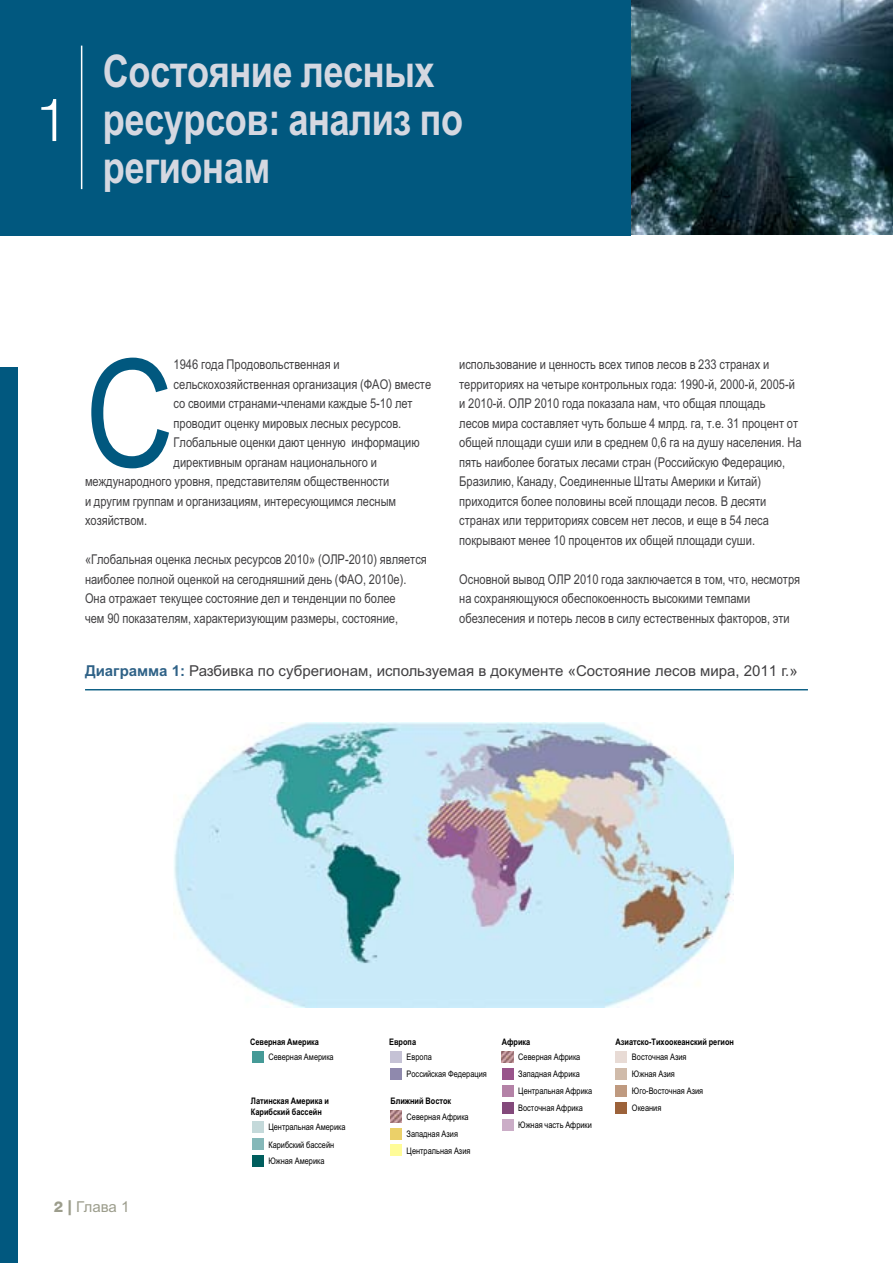
<style>
.page{position:relative;width:893px;height:1263px;background:#fff}
.page>*{position:absolute;margin:0;border:0;box-sizing:border-box;transform-origin:0 0}
._1st_para_RUS{font:149.7px "Arial Narrow Cyr";color:#01587f}
.Chapter_number_RUS{font:300 60px "Helvetica Neue";color:#fff}
.Chapter_title_RUS{font:700 45px/48px "Arial Narrow Cyr";letter-spacing:-.01em;color:#d5d8e1}
.Figure_title_RUS{font:15px "Arial Cyr";color:#414042}
.LH_Running_head_R{font:15px "Arial Cyr";letter-spacing:-.005em;color:#9c9d8c}
.Body_RUS{font:13.5px/19.5px "Arial Narrow Cyr";color:#414042}
._1st_para_RUS-2{font:13.5px "Arial Narrow Cyr";color:#414042}
.Figure_text_left_R{font:9px "Arial Narrow Cyr";color:#000}
.Figure_text_bold_R{font:700 9px "Arial Narrow Cyr";color:#000}
.s1{font-weight:700;color:#2f6287}
.s2{font-family:"Helvetica Neue";font-weight:800}
</style>
<div class="page">
<div style="left:0;top:367px;width:17px;height:896px;background:#01587f"></div>
<img style="left:630px;top:0;width:263px;height:235px">
<div style="left:0;top:0;width:630px;height:235px;background:#01587f"></div>
<hr style="left:81px;top:46px;width:1px;height:143px;background:#fff">
<hr style="left:85px;top:689px;width:723px;height:1px;background:#01587f">
<div style="left:252px;top:1051px;width:12px;height:12px;background:#459a97"></div>
<div style="left:390px;top:1051px;width:12px;height:12px;background:#c5c2d5"></div>
<div style="left:615px;top:1068px;width:12px;height:11px;background:#d0bbaa"></div>
<div style="left:502px;top:1068px;width:11px;height:11px;background:#99548b"></div>
<div style="left:615px;top:1085px;width:12px;height:12px;background:#bf9a80"></div>
<div style="left:502px;top:1085px;width:11px;height:12px;background:#b482a7"></div>
<div style="left:390px;top:1068px;width:12px;height:11px;background:#8f89ad"></div>
<div style="left:252px;top:1121px;width:12px;height:12px;background:#c4d9da"></div>
<div style="left:615px;top:1102px;width:12px;height:12px;background:#9c623a"></div>
<div style="left:502px;top:1102px;width:11px;height:12px;background:#83497b"></div>
<div style="left:615px;top:1051px;width:12px;height:12px;background:#e8dbd5"></div>
<svg style="left:502px;top:1051px;width:11px;height:12px"></svg>
<div style="left:252px;top:1138px;width:12px;height:12px;background:#85b8b9"></div>
<div style="left:502px;top:1119px;width:11px;height:12px;background:#cbadc7"></div>
<div style="left:390px;top:1128px;width:12px;height:11px;background:#ebd069"></div>
<div style="left:252px;top:1155px;width:12px;height:12px;background:#005e5e"></div>
<div style="left:390px;top:1144px;width:12px;height:12px;background:#fffc99"></div>
<img style="left:174px;top:723px;width:560px;height:284px">
<svg style="left:390px;top:1110px;width:12px;height:12px"></svg>
<p class="Chapter_number_RUS" style="left:36px;top:83px;width:35px">1</p>
<p class="Chapter_title_RUS" style="left:103px;top:47px;width:362px">Состояние лесных ресурсов: анализ по регионам</p>
<p class="_1st_para_RUS" style="left:85px;top:330px;width:90px">С</p>
<p class="_1st_para_RUS-2" style="left:174px;top:357px;width:168px">1946 года Продовольственная и</p>
<p class="_1st_para_RUS-2" style="left:174px;top:376px;width:259px">сельскохозяйственная организация (ФАО) вместе</p>
<p class="_1st_para_RUS-2" style="left:174px;top:396px;width:241px">со своими странами-членами каждые 5-10 лет</p>
<p class="_1st_para_RUS-2" style="left:174px;top:415px;width:229px">проводит оценку мировых лесных ресурсов.</p>
<p class="_1st_para_RUS-2" style="left:174px;top:435px;width:248px">Глобальные оценки дают ценную информацию</p>
<p class="_1st_para_RUS-2" style="left:174px;top:454px;width:205px">директивным органам национального и</p>
<p class="_1st_para_RUS-2" style="left:85px;top:474px;width:306px">международного уровня, представителям общественности</p>
<p class="_1st_para_RUS-2" style="left:85px;top:493px;width:313px">и другим группам и организациям, интересующимся лесным</p>
<p class="_1st_para_RUS-2" style="left:85px;top:513px;width:64px">хозяйством.</p>
<p class="Body_RUS" style="left:85px;top:550px;width:343px">«Глобальная оценка лесных ресурсов 2010» (ОЛР-2010) является наиболее полной оценкой на сегодняшний день (ФАО, 2010е).<br>Она отражает текущее состояние дел и тенденции по более<br>чем 90 показателям, характеризующим размеры, состояние,</p>
<p class="Body_RUS" style="left:459px;top:355px;width:344px">использование и ценность всех типов лесов в 233 странах и территориях на четыре контрольных года: 1990-й, 2000-й, 2005-й и 2010-й. ОЛР 2010 года показала нам, что общая площадь<br>лесов мира составляет чуть больше 4 млрд. га, т.е. 31 процент от общей площади суши или в среднем 0,6 га на душу населения. На пять наиболее богатых лесами стран (Российскую Федерацию, Бразилию, Канаду, Соединенные Штаты Америки и Китай) приходится более половины всей площади лесов. В десяти странах или территориях совсем нет лесов, и еще в 54 леса покрывают менее 10 процентов их общей площади суши.</p>
<p class="Body_RUS" style="left:459px;top:569px;width:342px">Основной вывод ОЛР 2010 года заключается в том, что, несмотря на сохраняющуюся обеспокоенность высокими темпами обезлесения и потерь лесов в силу естественных факторов, эти</p>
<p class="Figure_title_RUS" style="left:85px;top:663px;width:714px"><span class="s1">Диаграмма 1:</span> Разбивка по субрегионам, используемая в документе «Состояние лесов мира, 2011 г.»</p>
<p class="Figure_text_bold_R" style="left:250px;top:1036px;width:71px">Северная Америка</p>
<p class="Figure_text_bold_R" style="left:389px;top:1036px;width:29px">Европа</p>
<p class="Figure_text_bold_R" style="left:502px;top:1036px;width:30px">Африка</p>
<p class="Figure_text_bold_R" style="left:615px;top:1036px;width:120px">Азиатско-Тихоокеанский регион</p>
<p class="Figure_text_left_R" style="left:268px;top:1052px;width:67px">Северная Америка</p>
<p class="Figure_text_left_R" style="left:407px;top:1052px;width:27px">Европа</p>
<p class="Figure_text_left_R" style="left:407px;top:1068px;width:82px">Российская Федерация</p>
<p class="Figure_text_bold_R" style="left:251px;top:1095px;width:80px">Латинская Америка и</p>
<p class="Figure_text_bold_R" style="left:390px;top:1095px;width:62px">Ближний Восток</p>
<p class="Figure_text_bold_R" style="left:251px;top:1106px;width:72px">Карибский бассейн</p>
<p class="Figure_text_left_R" style="left:407px;top:1111px;width:64px">Северная Африка</p>
<p class="Figure_text_left_R" style="left:268px;top:1122px;width:79px">Центральная Америка</p>
<p class="Figure_text_left_R" style="left:268px;top:1139px;width:67px">Карибский бассейн</p>
<p class="Figure_text_left_R" style="left:268px;top:1156px;width:58px">Южная Америка</p>
<p class="Figure_text_left_R" style="left:407px;top:1129px;width:53px">Западная Азия</p>
<p class="Figure_text_left_R" style="left:407px;top:1145px;width:65px">Центральная Азия</p>
<p class="Figure_text_left_R" style="left:518px;top:1052px;width:64px">Северная Африка</p>
<p class="Figure_text_left_R" style="left:632px;top:1052px;width:56px">Восточная Азия</p>
<p class="Figure_text_left_R" style="left:518px;top:1068px;width:63px">Западная Африка</p>
<p class="Figure_text_left_R" style="left:632px;top:1068px;width:44px">Южная Азия</p>
<p class="Figure_text_left_R" style="left:518px;top:1086px;width:75px">Центральная Африка</p>
<p class="Figure_text_left_R" style="left:632px;top:1086px;width:73px">Юго-Восточная Азия</p>
<p class="Figure_text_left_R" style="left:518px;top:1103px;width:66px">Восточная Африка</p>
<p class="Figure_text_left_R" style="left:632px;top:1103px;width:31px">Океания</p>
<p class="Figure_text_left_R" style="left:518px;top:1120px;width:75px">Южная часть Африки</p>
<p class="LH_Running_head_R" style="left:54px;top:1199px;width:77px"><span class="s2">2 |</span> Глава 1</p>
</div>
